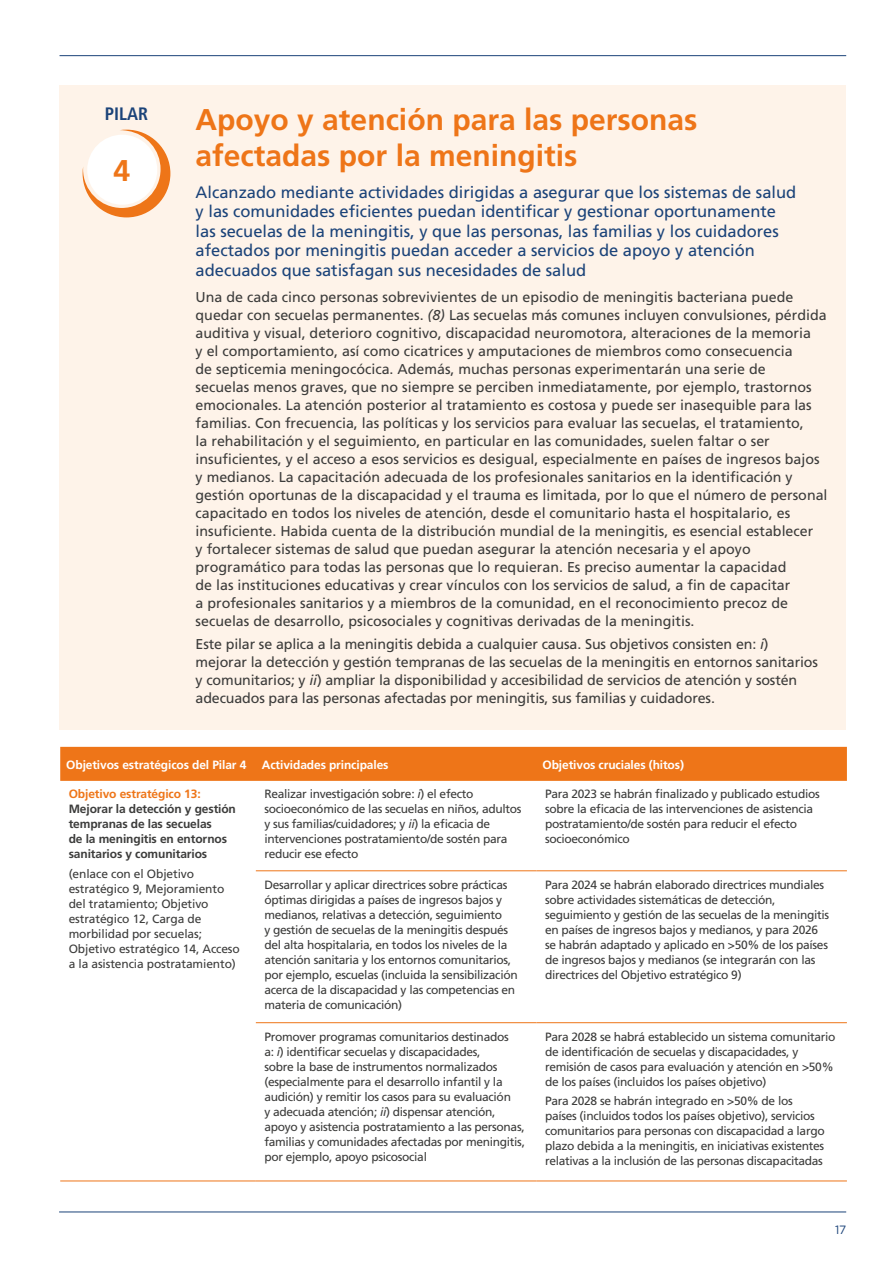
<style>
.page{position:relative;width:893px;height:1263px;background:#fff}
.page>*{position:absolute;margin:0;border:0;box-sizing:border-box;transform-origin:0 0}
.t1{font:700 30px/36px "Frutiger";color:#ee7518}
.t2{font:700 condensed 18px "Frutiger";color:#1b4379}
.t3{font:16.5px/19.5px "Frutiger";color:#1b4379}
.t4{font:14.25px/18px "Frutiger";color:#3c3c3b}
.t5{font:12px/15px "Frutiger";letter-spacing:-.025em;color:#3c3c3b}
.t6{font:700 12px/15px "Frutiger";letter-spacing:-.01em;color:#3c3c3b}
.t7{font:700 12px "Frutiger";letter-spacing:-.01em;color:#fff}
.t8{font:700 12px "Frutiger";letter-spacing:-.01em;color:#ee7518}
.t9{font:12px "Gotham";color:#1b4379}
.s1{font-style:italic}
</style>
<div class="page">
<hr style="left:59px;top:1211px;width:787px;height:1px;background:#1b4379">
<hr style="left:60px;top:55px;width:786px;height:1px;background:#1b4379">
<div style="left:60px;top:85px;width:786px;height:644px;background:#fef3e9"></div>
<div style="left:60px;top:747px;width:787px;height:34px;background:#ee7518"></div>
<hr style="left:256px;top:870px;width:280px;height:1px;background:#ee7518">
<hr style="left:536px;top:870px;width:311px;height:1px;background:#ee7518">
<hr style="left:256px;top:1022px;width:280px;height:1px;background:#ee7518">
<hr style="left:536px;top:1022px;width:311px;height:1px;background:#ee7518">
<hr style="left:256px;top:1180px;width:280px;height:1px;background:#ee7518">
<hr style="left:536px;top:1180px;width:311px;height:1px;background:#ee7518">
<hr style="left:60px;top:1180px;width:196px;height:1px;background:#ee7518">
<svg style="left:83px;top:130px;width:87px;height:87px"></svg>
<h2 class="t2" style="left:105px;top:103px;width:45px">PILAR</h2>
<h1 class="t1" style="left:113px;top:153px;width:18px">4</h1>
<h1 class="t1" style="left:196px;top:101px;width:503px">Apoyo y atención para las personas afectadas por la meningitis</h1>
<p class="t3" style="left:196px;top:182px;width:602px">Alcanzado mediante actividades dirigidas a asegurar que los sistemas de salud y las comunidades eficientes puedan identificar y gestionar oportunamente las secuelas de la meningitis, y que las personas, las familias y los cuidadores afectados por meningitis puedan acceder a servicios de apoyo y atención adecuados que satisfagan sus necesidades de salud</p>
<p class="t4" style="left:196px;top:288px;width:633px">Una de cada cinco personas sobrevivientes de un episodio de meningitis bacteriana puede quedar con secuelas permanentes. <span class="s1">(8)</span> Las secuelas más comunes incluyen convulsiones, pérdida auditiva y visual, deterioro cognitivo, discapacidad neuromotora, alteraciones de la memoria<br>y el comportamiento, así como cicatrices y amputaciones de miembros como consecuencia<br>de septicemia meningocócica. Además, muchas personas experimentarán una serie de<br>secuelas menos graves, que no siempre se perciben inmediatamente, por ejemplo, trastornos emocionales. La atención posterior al tratamiento es costosa y puede ser inasequible para las familias. Con frecuencia, las políticas y los servicios para evaluar las secuelas, el tratamiento,<br>la rehabilitación y el seguimiento, en particular en las comunidades, suelen faltar o ser insuficientes, y el acceso a esos servicios es desigual, especialmente en países de ingresos bajos y medianos. La capacitación adecuada de los profesionales sanitarios en la identificación y gestión oportunas de la discapacidad y el trauma es limitada, por lo que el número de personal capacitado en todos los niveles de atención, desde el comunitario hasta el hospitalario, es insuficiente. Habida cuenta de la distribución mundial de la meningitis, es esencial establecer<br>y fortalecer sistemas de salud que puedan asegurar la atención necesaria y el apoyo programático para todas las personas que lo requieran. Es preciso aumentar la capacidad<br>de las instituciones educativas y crear vínculos con los servicios de salud, a fin de capacitar<br>a profesionales sanitarios y a miembros de la comunidad, en el reconocimiento precoz de secuelas de desarrollo, psicosociales y cognitivas derivadas de la meningitis.</p>
<p class="t4" style="left:196px;top:635px;width:624px">Este pilar se aplica a la meningitis debida a cualquier causa. Sus objetivos consisten en: <span class="s1">i</span>) mejorar la detección y gestión tempranas de las secuelas de la meningitis en entornos sanitarios y comunitarios; y <span class="s1">ii</span>) ampliar la disponibilidad y accesibilidad de servicios de atención y sostén adecuados para las personas afectadas por meningitis, sus familias y cuidadores.</p>
<p class="t7" style="left:66px;top:757px;width:182px">Objetivos estratégicos del Pilar 4</p>
<p class="t7" style="left:262px;top:757px;width:128px">Actividades principales</p>
<p class="t7" style="left:542px;top:757px;width:143px">Objetivos cruciales (hitos)</p>
<p class="t8" style="left:69px;top:787px;width:133px">Objetivo estratégico 13:</p>
<p class="t6" style="left:69px;top:801px;width:169px">Mejorar la detección y gestión tempranas de las secuelas<br>de la meningitis en entornos sanitarios y comunitarios</p>
<p class="t5" style="left:69px;top:866px;width:173px">(enlace con el Objetivo estratégico 9, Mejoramiento del tratamiento; Objetivo estratégico 12, Carga de morbilidad por secuelas;<br>Objetivo estratégico 14, Acceso a la asistencia postratamiento)</p>
<p class="t5" style="left:264px;top:786px;width:259px">Realizar investigación sobre: <span class="s1">i</span>) el efecto socioeconómico de las secuelas en niños, adultos y sus familias/cuidadores; y <span class="s1">ii</span>) la eficacia de intervenciones postratamiento/de sostén para reducir ese efecto</p>
<p class="t5" style="left:545px;top:786px;width:276px">Para 2023 se habrán finalizado y publicado estudios sobre la eficacia de las intervenciones de asistencia postratamiento/de sostén para reducir el efecto socioeconómico</p>
<p class="t5" style="left:264px;top:877px;width:255px">Desarrollar y aplicar directrices sobre prácticas óptimas dirigidas a países de ingresos bajos y medianos, relativas a detección, seguimiento<br>y gestión de secuelas de la meningitis después del alta hospitalaria, en todos los niveles de la atención sanitaria y los entornos comunitarios, por ejemplo, escuelas (incluida la sensibilización acerca de la discapacidad y las competencias en materia de comunicación)</p>
<p class="t5" style="left:545px;top:877px;width:286px">Para 2024 se habrán elaborado directrices mundiales sobre actividades sistemáticas de detección, seguimiento y gestión de las secuelas de la meningitis en países de ingresos bajos y medianos, y para 2026 se habrán adaptado y aplicado en &gt;50% de los países de ingresos bajos y medianos (se integrarán con las directrices del Objetivo estratégico 9)</p>
<p class="t5" style="left:264px;top:1029px;width:262px">Promover programas comunitarios destinados<br>a: <span class="s1">i</span>) identificar secuelas y discapacidades,<br>sobre la base de instrumentos normalizados (especialmente para el desarrollo infantil y la audición) y remitir los casos para su evaluación<br>y adecuada atención; <span class="s1">ii</span>) dispensar atención, apoyo y asistencia postratamiento a las personas, familias y comunidades afectadas por meningitis, por ejemplo, apoyo psicosocial</p>
<p class="t5" style="left:545px;top:1029px;width:292px">Para 2028 se habrá establecido un sistema comunitario de identificación de secuelas y discapacidades, y remisión de casos para evaluación y atención en &gt;50% de los países (incluidos los países objetivo)</p>
<p class="t5" style="left:545px;top:1093px;width:281px">Para 2028 se habrán integrado en &gt;50% de los países (incluidos todos los países objetivo), servicios comunitarios para personas con discapacidad a largo plazo debida a la meningitis, en iniciativas existentes relativas a la inclusión de las personas discapacitadas</p>
<p class="t9" style="left:835px;top:1223px;width:13px">17</p>
</div>
